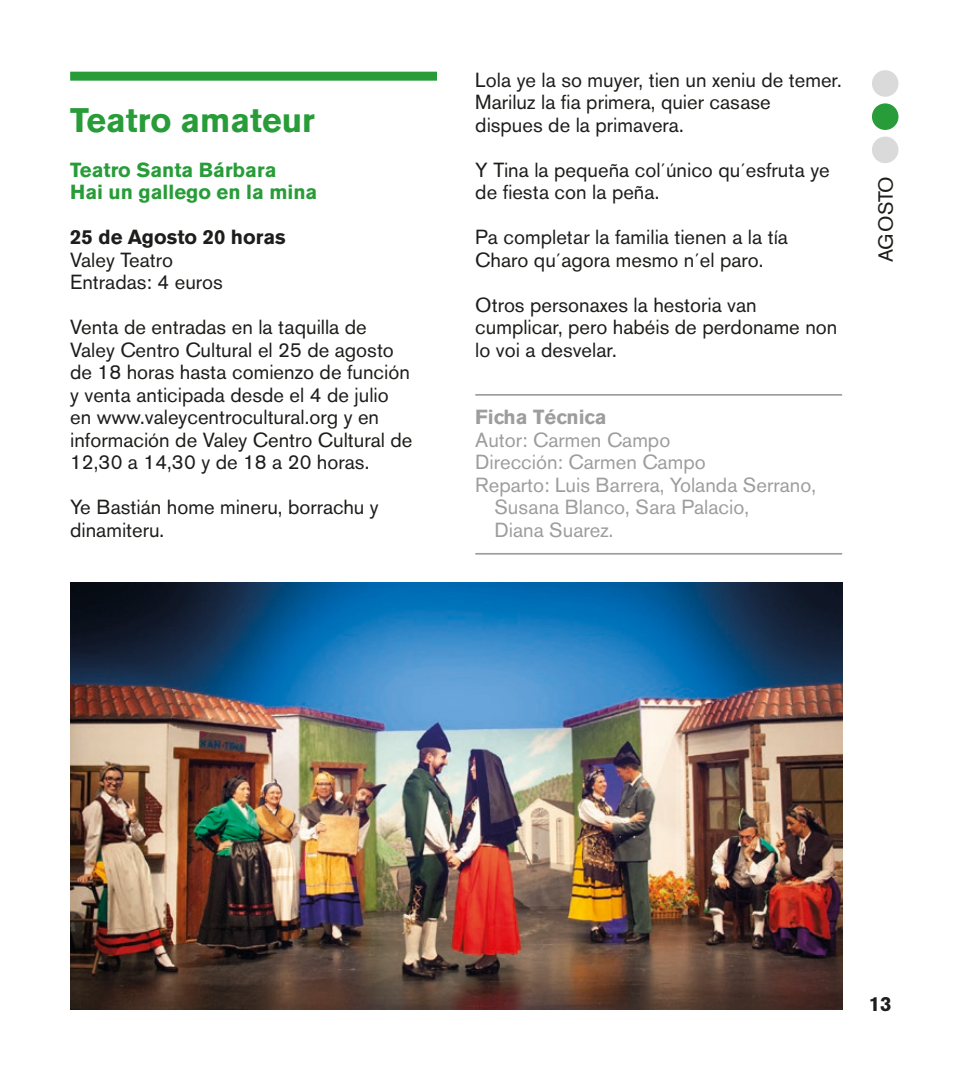
<style>
.page{position:relative;width:957px;height:1085px;background:#fff}
.page>*{position:absolute;margin:0;border:0;box-sizing:border-box;transform-origin:0 0}
.t1{font:700 33.75px "Akzidenz Grotesk BE";color:#289c38}
.t2{font:20.25px/22.5px "Akzidenz Grotesk BE";color:#1d1d1b}
.t3{font:20.25px "Akzidenz Grotesk BE";color:#9d9d9d}
.t4{font:700 20.25px/22.5px "Akzidenz Grotesk BE";color:#289c38}
.t5{font:700 20.25px "Akzidenz Grotesk BE";color:#1d1d1b}
.t6{font:700 20.25px "Akzidenz Grotesk BE";color:#9d9d9d}
</style>
<div class="page">
<div style="left:872px;top:136px;width:26px;height:27px;background:#dadada;border-radius:50%"></div>
<div style="left:872px;top:103px;width:26px;height:27px;background:#289c38;border-radius:50%"></div>
<div style="left:872px;top:70px;width:26px;height:27px;background:#dadada;border-radius:50%"></div>
<div style="left:70px;top:72px;width:367px;height:9px;background:#289c38"></div>
<hr style="left:475px;top:394px;width:367px;height:1px;background:#9d9d9d">
<hr style="left:475px;top:553px;width:367px;height:1px;background:#9d9d9d">
<img style="left:70px;top:582px;width:772px;height:427px">
<h1 class="t1" style="left:70px;top:100px;width:246px">Teatro amateur</h1>
<p class="t4" style="left:70px;top:159px;width:249px">Teatro Santa Bárbara<br>Hai un gallego en la mina</p>
<p class="t5" style="left:70px;top:225px;width:217px">25 de Agosto 20 horas</p>
<p class="t2" style="left:70px;top:248px;width:154px">Valey Teatro<br>Entradas: 4 euros</p>
<p class="t2" style="left:70px;top:316px;width:344px">Venta de entradas en la taquilla de Valey Centro Cultural el 25 de agosto de 18 horas hasta comienzo de función y venta anticipada desde el 4 de julio en www.valeycentrocultural.org y en información de Valey Centro Cultural de 12,30 a 14,30 y de 18 a 20 horas.</p>
<p class="t2" style="left:70px;top:496px;width:310px">Ye Bastián home mineru, borrachu y dinamiteru.</p>
<p class="t2" style="left:475px;top:68px;width:368px">Lola ye la so muyer, tien un xeniu de temer.<br>Mariluz la fia primera, quier casase dispues de la primavera.</p>
<p class="t2" style="left:475px;top:158px;width:356px">Y Tina la pequeña col´único qu´esfruta ye de fiesta con la peña.</p>
<p class="t2" style="left:475px;top:226px;width:314px">Pa completar la familia tienen a la tía<br>Charo qu´agora mesmo n´el paro.</p>
<p class="t2" style="left:475px;top:293px;width:364px">Otros personaxes la hestoria van cumplicar, pero habéis de perdoname non lo voi a desvelar.</p>
<p class="t6" style="left:475px;top:405px;width:133px">Ficha Técnica</p>
<p class="t3" style="left:475px;top:427px;width:196px">Autor: Carmen Campo</p>
<p class="t3" style="left:475px;top:450px;width:232px">Dirección: Carmen Campo</p>
<p class="t3" style="left:475px;top:472px;width:342px">Reparto: Luis Barrera, Yolanda Serrano,</p>
<p class="t3" style="left:494px;top:495px;width:256px">Susana Blanco, Sara Palacio,</p>
<p class="t3" style="left:494px;top:517px;width:120px">Diana Suarez.</p>
<p class="t2" style="left:874px;top:262px;width:88px;rotate:-90deg">AGOSTO</p>
<p class="t5" style="left:869px;top:991px;width:24px">13</p>
</div>
